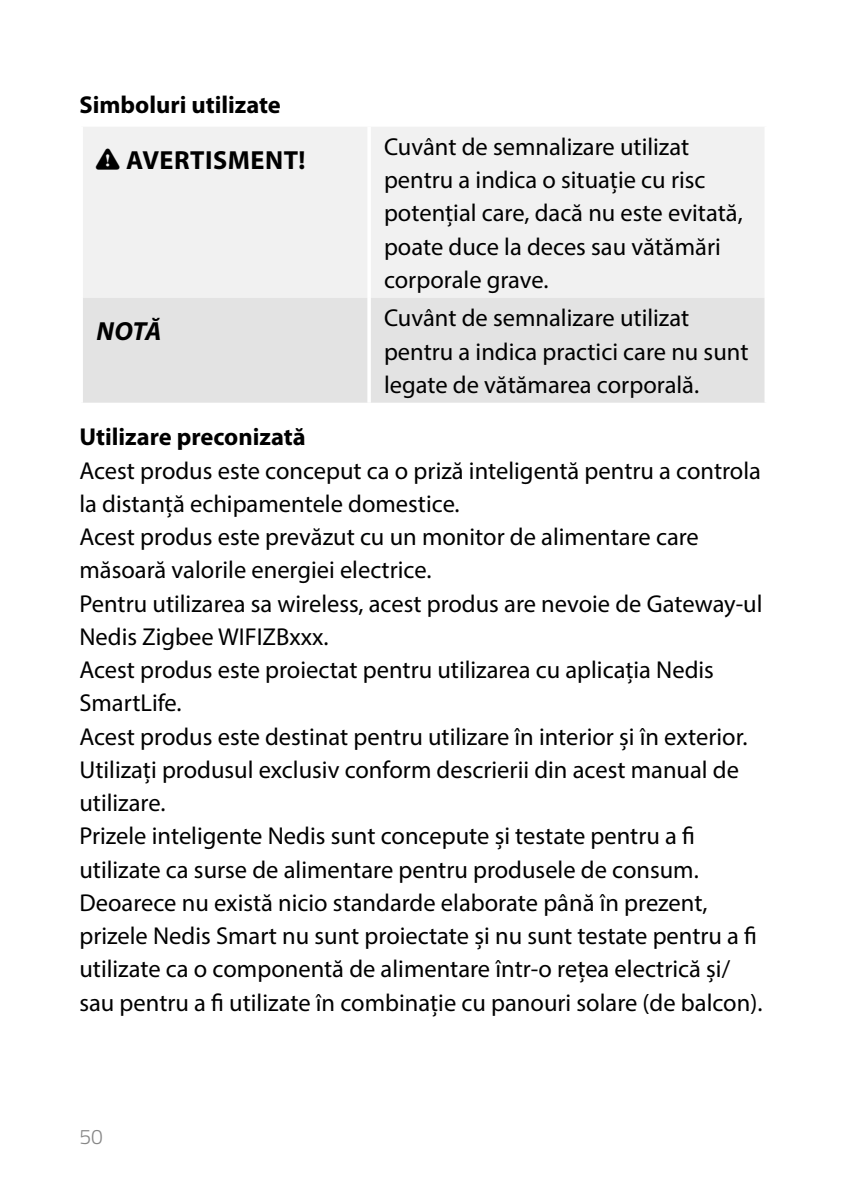
<style>
.page{position:relative;width:844px;height:1191px;background:#fff}
.page>*{position:absolute;margin:0;border:0;box-sizing:border-box;transform-origin:0 0}
.t1{font:700 26.25px "Myriad Pro";letter-spacing:.02em;color:#000}
.t2{font:italic 700 26.25px "Myriad Pro";color:#000}
.t3{font:24.5px/33.2px "Myriad Pro";color:#000}
.t4{font:700 24.5px "Myriad Pro";color:#000}
.t5{font:300 21px "Titillium";color:#878787}
</style>
<div class="page">
<div style="left:83px;top:127px;width:681px;height:171px;background:#f1f1f1"></div>
<div style="left:83px;top:298px;width:681px;height:105px;background:#e3e3e3"></div>
<hr style="left:367px;top:127px;width:4px;height:171px;background:#fff">
<hr style="left:367px;top:298px;width:4px;height:105px;background:#fff">
<svg style="left:96px;top:149px;width:23px;height:21px"></svg>
<p class="t4" style="left:79px;top:88px;width:203px">Simboluri utilizate</p>
<p class="t1" style="left:126px;top:143px;width:181px">AVERTISMENT!</p>
<p class="t3" style="left:384px;top:130px;width:360px">Cuvânt de semnalizare utilizat pentru a indica o situație cu risc potențial care, dacă nu este evitată, poate duce la deces sau vătămări corporale grave.</p>
<p class="t2" style="left:96px;top:314px;width:67px">NOTĂ</p>
<p class="t3" style="left:384px;top:301px;width:366px">Cuvânt de semnalizare utilizat pentru a indica practici care nu sunt legate de vătămarea corporală.</p>
<p class="t4" style="left:79px;top:421px;width:228px">Utilizare preconizată</p>
<p class="t3" style="left:79px;top:453px;width:684px">Acest produs este conceput ca o priză inteligentă pentru a controla la distanță echipamentele domestice.<br>Acest produs este prevăzut cu un monitor de alimentare care măsoară valorile energiei electrice.<br>Pentru utilizarea sa wireless, acest produs are nevoie de Gateway-ul Nedis Zigbee WIFIZBxxx.<br>Acest produs este proiectat pentru utilizarea cu aplicația Nedis SmartLife.<br>Acest produs este destinat pentru utilizare în interior și în exterior.<br>Utilizați produsul exclusiv conform descrierii din acest manual de utilizare.<br>Prizele inteligente Nedis sunt concepute și testate pentru a fi utilizate ca surse de alimentare pentru produsele de consum.<br>Deoarece nu există nicio standarde elaborate până în prezent, prizele Nedis Smart nu sunt proiectate și nu sunt testate pentru a fi utilizate ca o componentă de alimentare într-o rețea electrică și/ sau pentru a fi utilizate în combinație cu panouri solare (de balcon).</p>
<p class="t5" style="left:79px;top:1121px;width:25px">50</p>
</div>
